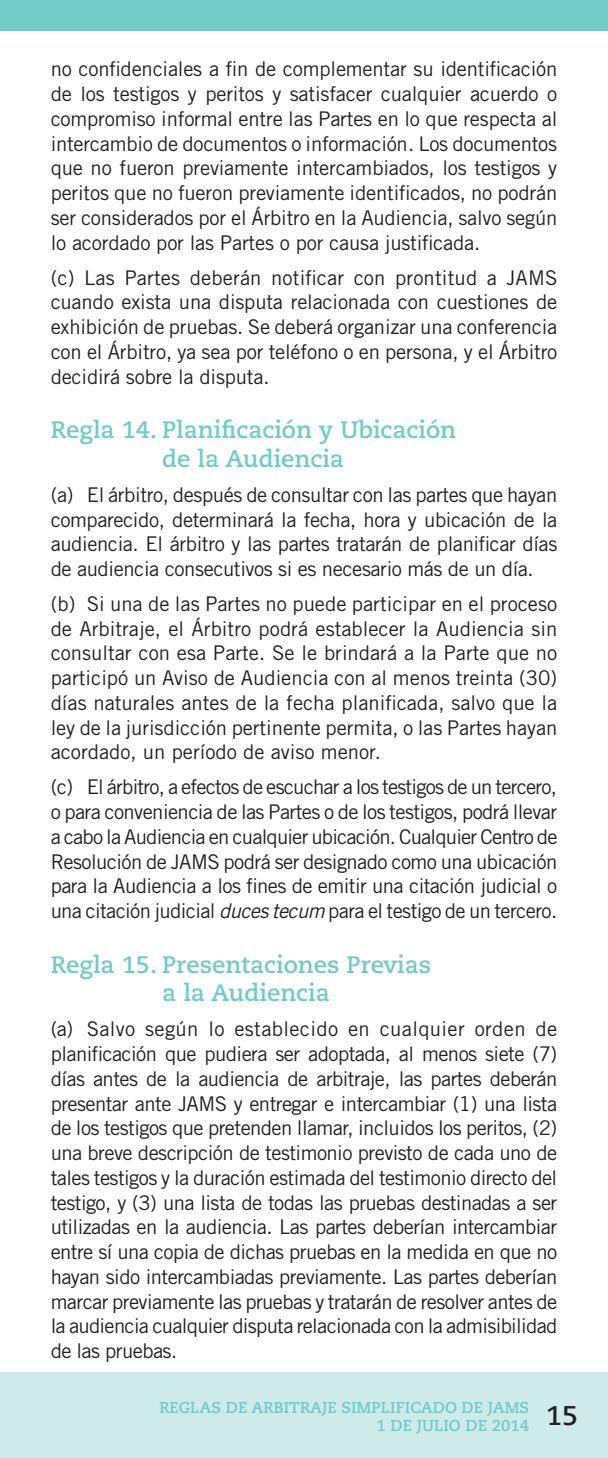
<style>
.page{position:relative;width:608px;height:1458px;background:#fff}
.page>*{position:absolute;margin:0;border:0;box-sizing:border-box;transform-origin:0 0}
.JAMS_Numbered_Heads{font:700 23.85px "Caecilia";color:#73cac7}
.JAMS_Rules_body_copy{font:20.25px/24.8px "Trade Gothic";letter-spacing:-.015em;color:#231f20;text-align:justify}
.t1{font:700 15.75px/18px "Caecilia";color:#73cac7}
.s1{font-style:italic}
</style>
<div class="page">
<div style="left:0;top:1373px;width:608px;height:85px;background:#ceeae9"></div>
<div style="left:0;top:0;width:608px;height:30px;background:#73cac7"></div>
<p class="JAMS_Rules_body_copy" style="left:51px;top:57px;width:508px">no confidenciales a fin de complementar su identificación de los testigos y peritos y satisfacer cualquier acuerdo o compromiso informal entre las Partes en lo que respecta al intercambio de documentos o información. Los documentos que no fueron previamente intercambiados, los testigos y peritos que no fueron previamente identificados, no podrán ser considerados por el Árbitro en la Audiencia, salvo según lo acordado por las Partes o por causa justificada.</p>
<p class="JAMS_Rules_body_copy" style="left:51px;top:265px;width:508px">(c) Las Partes deberán notificar con prontitud a JAMS cuando exista una disputa relacionada con cuestiones de exhibición de pruebas. Se deberá organizar una conferencia con el Árbitro, ya sea por teléfono o en persona, y el Árbitro decidirá sobre la disputa.</p>
<p class="JAMS_Numbered_Heads" style="left:51px;top:416px;width:407px">Regla 14. Planificación y Ubicación</p>
<p class="JAMS_Numbered_Heads" style="left:162px;top:445px;width:183px">de la Audiencia</p>
<p class="JAMS_Rules_body_copy" style="left:51px;top:482px;width:508px">(a) El árbitro, después de consultar con las partes que hayan comparecido, determinará la fecha, hora y ubicación de la audiencia. El árbitro y las partes tratarán de planificar días de audiencia consecutivos si es necesario más de un día.</p>
<p class="JAMS_Rules_body_copy" style="left:51px;top:591px;width:508px">(b) Si una de las Partes no puede participar en el proceso de Arbitraje, el Árbitro podrá establecer la Audiencia sin consultar con esa Parte. Se le brindará a la Parte que no participó un Aviso de Audiencia con al menos treinta (30) días naturales antes de la fecha planificada, salvo que la ley de la jurisdicción pertinente permita, o las Partes hayan acordado, un período de aviso menor.</p>
<p class="JAMS_Rules_body_copy" style="left:51px;top:774px;width:508px">(c) El árbitro, a efectos de escuchar a los testigos de un tercero, o para conveniencia de las Partes o de los testigos, podrá llevar a cabo la Audiencia en cualquier ubicación. Cualquier Centro de Resolución de JAMS podrá ser designado como una ubicación para la Audiencia a los fines de emitir una citación judicial o una citación judicial <span class="s1">duces tecum</span> para el testigo de un tercero.</p>
<p class="JAMS_Numbered_Heads" style="left:51px;top:950px;width:382px">Regla 15. Presentaciones Previas</p>
<p class="JAMS_Numbered_Heads" style="left:162px;top:979px;width:169px">a la Audiencia</p>
<p class="JAMS_Rules_body_copy" style="left:51px;top:1016px;width:508px">(a) Salvo según lo establecido en cualquier orden de planificación que pudiera ser adoptada, al menos siete (7) días antes de la audiencia de arbitraje, las partes deberán presentar ante JAMS y entregar e intercambiar (1) una lista de los testigos que pretenden llamar, incluidos los peritos, (2) una breve descripción de testimonio previsto de cada uno de tales testigos y la duración estimada del testimonio directo del testigo, y (3) una lista de todas las pruebas destinadas a ser utilizadas en la audiencia. Las partes deberían intercambiar entre sí una copia de dichas pruebas en la medida en que no hayan sido intercambiadas previamente. Las partes deberían marcar previamente las pruebas y tratarán de resolver antes de la audiencia cualquier disputa relacionada con la admisibilidad de las pruebas.</p>
<p class="t1" style="left:376px;top:1399px;width:203px;text-indent:-217px">REGLAS DE ARBITRAJE SIMPLIFICADO DE JAMS<br>1 DE JULIO DE 2014 <sup>15</sup></p>
</div>
